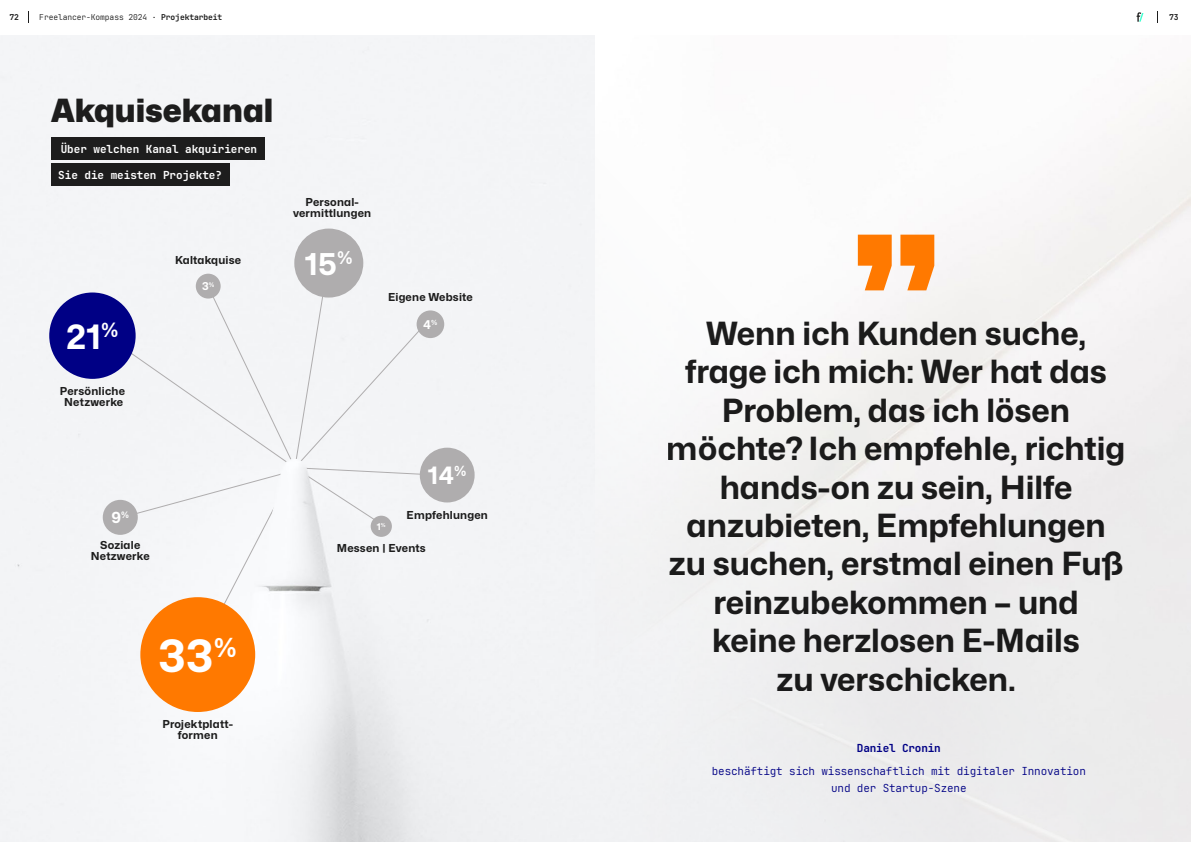
<style>
.page{position:relative;width:1191px;height:842px;background:#fff}
.page>*{position:absolute;margin:0;border:0;box-sizing:border-box;transform-origin:0 0}
.t1{font:700 45.1px "Mona Sans";color:#fff}
.t2{font:700 33.9px "Mona Sans";color:#fff}
.t3{font:700 32px/38.4px "Mona Sans";color:#1d1d1d;text-align:center}
.t4{font:900 32px "Mona Sans";color:#1d1d1d}
.t5{font:700 30.4px "Mona Sans";color:#fff}
.t6{font:700 24.2px "Mona Sans";color:#fff}
.t7{font:700 15.5px "Mona Sans";color:#fff}
.t8{font:700 12.2px "Mona Sans";color:#fff}
.t9{font:700 11px/11px "Mona Sans";letter-spacing:.02em;color:#1d1d1d;text-align:center}
.t10{font:300 11px/17px "Jet Brains Mono";letter-spacing:-.015em;color:#000085;text-align:center}
.t11{font:700 11px "Jet Brains Mono";letter-spacing:-.005em;color:#fff}
.t12{font:700 11px "Jet Brains Mono";letter-spacing:-.015em;color:#000085}
.t13{font:700 11px "Mona Sans";color:#fff}
.t14{font:700 9.4px "Mona Sans";color:#fff}
.t15{font:300 8px "Jet Brains Mono";letter-spacing:-.015em;color:#1d1d1d}
.t16{font:700 8px "Jet Brains Mono";color:#1d1d1d}
.s1{font-weight:700}
</style>
<div class="page">
<div style="left:0;top:35px;width:595px;height:807px;background:#f3f4f6"></div>
<div style="left:79px;top:268px;width:369px;height:373px;background:#f3f4f6"></div>
<img style="left:265px;top:459px;width:58px;height:86px">
<div style="left:51px;top:138px;width:214px;height:22px;background:#1d1d1d"></div>
<div style="left:51px;top:163px;width:179px;height:23px;background:#1d1d1d"></div>
<div style="left:140px;top:597px;width:115px;height:115px;background:#ff7900;border-radius:50%"></div>
<div style="left:49px;top:292px;width:87px;height:87px;background:#000085;border-radius:50%"></div>
<div style="left:294px;top:229px;width:69px;height:69px;background:#afadae;border-radius:50%"></div>
<div style="left:420px;top:448px;width:54px;height:54px;background:#afadae;border-radius:50%"></div>
<div style="left:103px;top:500px;width:35px;height:35px;background:#afadae;border-radius:50%"></div>
<div style="left:196px;top:274px;width:25px;height:25px;background:#afadae;border-radius:50%"></div>
<div style="left:416px;top:310px;width:28px;height:28px;background:#afadae;border-radius:50%"></div>
<div style="left:371px;top:516px;width:21px;height:21px;background:#afadae;border-radius:50%"></div>
<svg style="left:858px;top:235px;width:76px;height:55px"></svg>
<svg style="left:1136px;top:12px;width:7px;height:10px"></svg>
<svg style="left:1157px;top:11px;width:1px;height:12px"></svg>
<svg style="left:28px;top:11px;width:1px;height:12px"></svg>
<p class="t16" style="left:9px;top:11px;width:11px">72</p>
<p class="t15" style="left:39px;top:11px;width:184px">Freelancer-Kompass 2024 ∙ <span class="s1">Projektarbeit</span></p>
<p class="t16" style="left:1169px;top:11px;width:11px">73</p>
<p class="t4" style="left:51px;top:89px;width:224px">Akquisekanal</p>
<p class="t11" style="left:61px;top:141px;width:198px">Über welchen Kanal akquirieren</p>
<p class="t11" style="left:58px;top:166px;width:165px">Sie die meisten Projekte?</p>
<p class="t9" style="left:175px;top:254px;width:67px">Kaltakquise</p>
<p class="t2" style="left:66px;top:314px;width:54px">21<sup>%</sup></p>
<p class="t9" style="left:60px;top:385px;width:67px">Persönliche<br>Netzwerke</p>
<p class="t13" style="left:202px;top:279px;width:14px">3<sup>%</sup></p>
<p class="t9" style="left:293px;top:197px;width:80px">Personal&shy;vermittlungen</p>
<p class="t5" style="left:305px;top:244px;width:49px">15<sup>%</sup></p>
<p class="t9" style="left:388px;top:291px;width:86px">Eigene Website</p>
<p class="t8" style="left:423px;top:317px;width:16px">4<sup>%</sup></p>
<p class="t7" style="left:111px;top:508px;width:19px">9<sup>%</sup></p>
<p class="t9" style="left:91px;top:539px;width:60px">Soziale<br>Netzwerke</p>
<p class="t6" style="left:428px;top:460px;width:40px">14<sup>%</sup></p>
<p class="t14" style="left:377px;top:520px;width:10px">1<sup>%</sup></p>
<p class="t9" style="left:406px;top:509px;width:83px">Empfehlungen</p>
<p class="t9" style="left:337px;top:543px;width:90px">Messen | Events</p>
<h1 class="t1" style="left:159px;top:626px;width:80px">33<sup>%</sup></h1>
<p class="t9" style="left:162px;top:719px;width:72px">Projektplatt&shy;formen</p>
<p class="t3" style="left:667px;top:314px;width:460px">Wenn ich Kunden suche, frage ich mich: Wer hat das<br>Problem, das ich lösen möchte? Ich empfehle, richtig hands-on zu sein, Hilfe anzubieten, Empfehlungen zu suchen, erstmal einen Fuß reinzubekommen – und<br>keine herzlosen E-Mails<br>zu verschicken.</p>
<p class="t12" style="left:857px;top:740px;width:85px">Daniel Cronin</p>
<p class="t10" style="left:712px;top:762px;width:376px">beschäftigt sich wissenschaftlich mit digitaler Innovation und der Startup-Szene</p>
</div>
